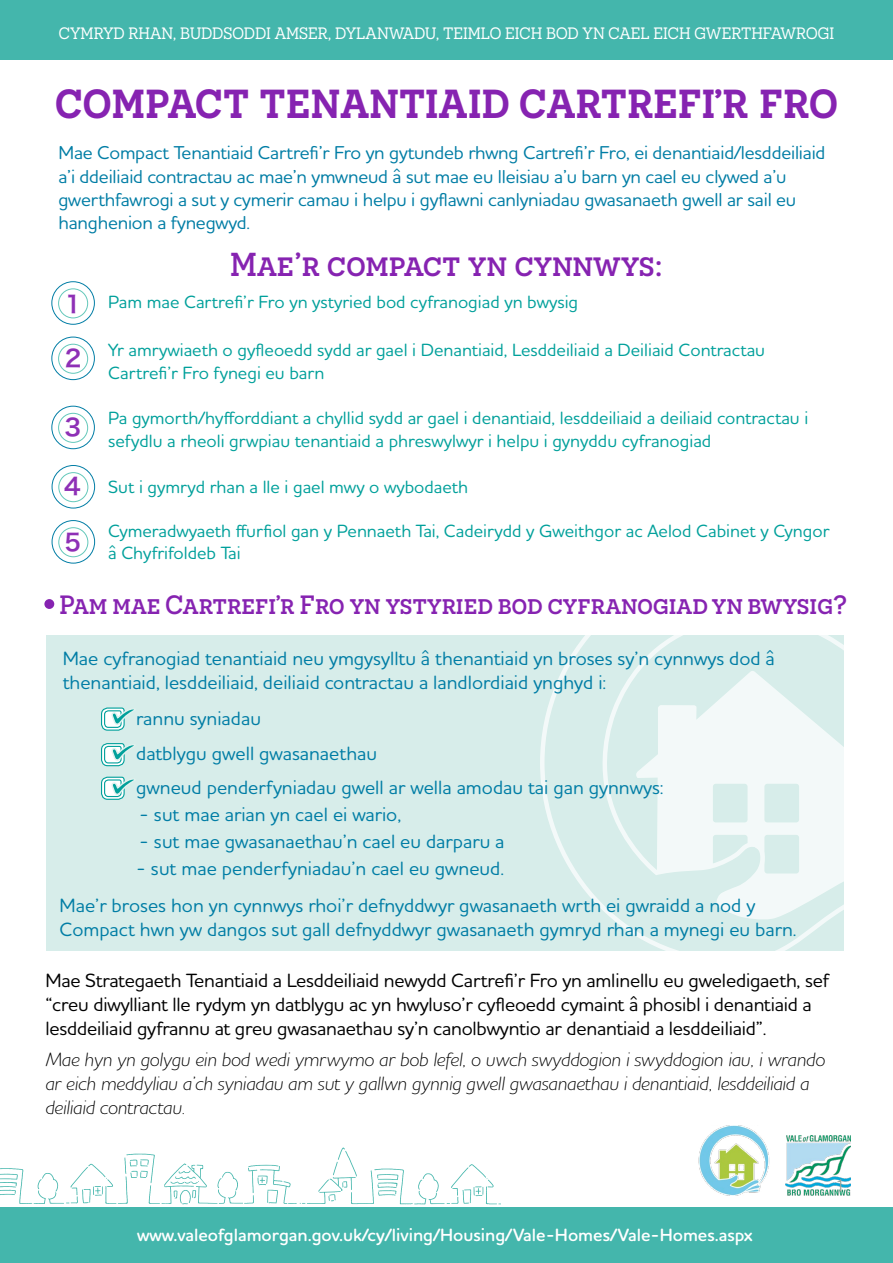
<style>
.page{position:relative;width:893px;height:1263px;background:#fff}
.page>*{position:absolute;margin:0;border:0;box-sizing:border-box;transform-origin:0 0}
.chapter_heading{font:600 40.5px "Novecentoslab";letter-spacing:.01em;color:#8623b1}
.chapter_heading-2{font:500 33.15px "Novecentoslab";color:#8623b1}
.chapter_heading-3{font:500 26.4px "Novecentoslab";color:#8623b1}
.t1{font:23.4px "Hiragino Sans W6";color:#8e30b6}
.Houschka_Rounded_lig{font:500 19.5px/24px "Houschka Rounded";color:#007da5}
.Houschka_Rounded_lig-2{font:500 19.5px/24px "Houschka Rounded";letter-spacing:-.01em;color:#000}
.Houschka_Rounded_lig-3{font:italic 300 19.5px/24px "Houschka Rounded";letter-spacing:-.01em;color:#000}
.Houschka_Rounded_lig-4{font:500 18.9px/23.2px "Houschka Rounded";letter-spacing:-.01em;color:#007da5}
.Houschka_Rounded_lig-5{font:500 18px/22.5px "Houschka Rounded";color:#00a09b}
.Houschka_Rounded_lig-6{font:600 18px "Houschka Rounded";color:#fff}
.chapter_heading-4{font:16.5px "Novecentoslab";color:#fff}
.t2{font:15.75px "Shree Dev 0714";color:#99a49c}
</style>
<div class="page">
<div style="left:46px;top:636px;width:798px;height:315px;background:#d7edea"></div>
<div style="left:51px;top:406px;width:44px;height:43px;border:1px solid #007da5;border-radius:50%"></div>
<div style="left:52px;top:465px;width:43px;height:43px;border:1px solid #007da5;border-radius:50%"></div>
<div style="left:52px;top:520px;width:43px;height:43px;border:1px solid #007da5;border-radius:50%"></div>
<svg style="left:101px;top:707px;width:33px;height:24px"></svg>
<svg style="left:101px;top:743px;width:33px;height:24px"></svg>
<svg style="left:101px;top:776px;width:33px;height:24px"></svg>
<img style="left:698px;top:1125px;width:72px;height:71px">
<img style="left:785px;top:1136px;width:65px;height:60px">
<div style="left:51px;top:337px;width:44px;height:43px;border:1px solid #007da5;border-radius:50%"></div>
<div style="left:58px;top:344px;width:30px;height:30px;border:1px solid #63c8ba;border-radius:50%"></div>
<div style="left:51px;top:281px;width:44px;height:44px;border:1px solid #007da5;border-radius:50%"></div>
<div style="left:58px;top:413px;width:30px;height:30px;border:1px solid #63c8ba;border-radius:50%"></div>
<div style="left:58px;top:472px;width:30px;height:30px;border:1px solid #63c8ba;border-radius:50%"></div>
<div style="left:58px;top:527px;width:30px;height:30px;border:1px solid #63c8ba;border-radius:50%"></div>
<div style="left:58px;top:289px;width:30px;height:29px;border:1px solid #63c8ba;border-radius:50%"></div>
<div style="left:0;top:1208px;width:893px;height:55px;background:#44b6ac"></div>
<div style="left:0;top:0;width:893px;height:60px;background:#44b6ac"></div>
<svg style="left:538px;top:635px;width:306px;height:316px"></svg>
<svg style="left:0;top:1147px;width:500px;height:57px"></svg>
<div style="left:44px;top:599px;width:10px;height:10px;background:#8623b1;border-radius:50%"></div>
<p class="chapter_heading-4" style="left:59px;top:23px;width:777px">CYMRYD RHAN, BUDDSODDI AMSER, DYLANWADU, TEIMLO EICH BOD YN CAEL EICH GWERTHFAWROGI</p>
<p class="chapter_heading" style="left:55px;top:80px;width:783px">COMPACT TENANTIAID CARTREFI’R FRO</p>
<p class="Houschka_Rounded_lig-4" style="left:58px;top:141px;width:768px">Mae Compact Tenantiaid Cartrefi’r Fro yn gytundeb rhwng Cartrefi’r Fro, ei denantiaid/lesddeiliaid a’i ddeiliaid contractau ac mae’n ymwneud â sut mae eu lleisiau a’u barn yn cael eu clywed a’u gwerthfawrogi a sut y cymerir camau i helpu i gyflawni canlyniadau gwasanaeth gwell ar sail eu hanghenion a fynegwyd.</p>
<p class="t1" style="left:65px;top:283px;width:18px">1</p>
<p class="t1" style="left:65px;top:337px;width:18px">2</p>
<p class="t1" style="left:65px;top:406px;width:18px">3</p>
<p class="t1" style="left:64px;top:465px;width:18px">4</p>
<p class="t1" style="left:65px;top:521px;width:18px">5</p>
<p class="chapter_heading-2" style="left:230px;top:244px;width:434px">Mae’r compact yn cynnwys:</p>
<p class="Houschka_Rounded_lig-5" style="left:108px;top:290px;width:471px">Pam mae Cartrefi’r Fro yn ystyried bod cyfranogiad yn bwysig</p>
<p class="Houschka_Rounded_lig-5" style="left:108px;top:338px;width:658px">Yr amrywiaeth o gyfleoedd sydd ar gael i Denantiaid, Lesddeiliaid a Deiliaid Contractau<br>Cartrefi’r Fro fynegi eu barn</p>
<p class="Houschka_Rounded_lig-5" style="left:108px;top:406px;width:702px">Pa gymorth/hyfforddiant a chyllid sydd ar gael i denantiaid, lesddeiliaid a deiliaid contractau i sefydlu a rheoli grwpiau tenantiaid a phreswylwyr i helpu i gynyddu cyfranogiad</p>
<p class="Houschka_Rounded_lig-5" style="left:108px;top:475px;width:362px">Sut i gymryd rhan a lle i gael mwy o wybodaeth</p>
<p class="Houschka_Rounded_lig-5" style="left:108px;top:518px;width:723px">Cymeradwyaeth ffurfiol gan y Pennaeth Tai, Cadeirydd y Gweithgor ac Aelod Cabinet y Cyngor â Chyfrifoldeb Tai</p>
<p class="chapter_heading-3" style="left:59px;top:589px;width:789px">Pam mae Cartrefi’r Fro yn ystyried bod cyfranogiad yn bwysig?</p>
<p class="Houschka_Rounded_lig" style="left:63px;top:646px;width:714px">Mae cyfranogiad tenantiaid neu ymgysylltu â thenantiaid yn broses sy’n cynnwys dod â thenantiaid, lesddeiliaid, deiliaid contractau a landlordiaid ynghyd i:</p>
<p class="Houschka_Rounded_lig" style="left:136px;top:706px;width:126px">rannu syniadau</p>
<p class="Houschka_Rounded_lig" style="left:136px;top:740px;width:242px">datblygu gwell gwasanaethau</p>
<p class="Houschka_Rounded_lig" style="left:136px;top:775px;width:529px">gwneud penderfyniadau gwell ar wella amodau tai gan gynnwys:</p>
<p class="Houschka_Rounded_lig" style="left:139px;top:802px;width:263px">- sut mae arian yn cael ei wario,</p>
<p class="Houschka_Rounded_lig" style="left:139px;top:829px;width:367px">- sut mae gwasanaethau’n cael eu darparu a</p>
<p class="Houschka_Rounded_lig" style="left:136px;top:856px;width:369px">- sut mae penderfyniadau’n cael eu gwneud.</p>
<p class="Houschka_Rounded_lig" style="left:60px;top:892px;width:738px">Mae’r broses hon yn cynnwys rhoi’r defnyddwyr gwasanaeth wrth ei gwraidd a nod y<br>Compact hwn yw dangos sut gall defnyddwyr gwasanaeth gymryd rhan a mynegi eu barn.</p>
<p class="Houschka_Rounded_lig-2" style="left:45px;top:967px;width:786px">Mae Strategaeth Tenantiaid a Lesddeiliaid newydd Cartrefi’r Fro yn amlinellu eu gweledigaeth, sef “creu diwylliant lle rydym yn datblygu ac yn hwyluso’r cyfleoedd cymaint â phosibl i denantiaid a lesddeiliaid gyfrannu at greu gwasanaethau sy’n canolbwyntio ar denantiaid a lesddeiliaid”.</p>
<p class="Houschka_Rounded_lig-3" style="left:45px;top:1047px;width:781px">Mae hyn yn golygu ein bod wedi ymrwymo ar bob lefel, o uwch swyddogion i swyddogion iau, i wrando ar eich meddyliau a’ch syniadau am sut y gallwn gynnig gwell gwasanaethau i denantiaid, lesddeiliaid a deiliaid contractau.</p>
<p class="Houschka_Rounded_lig-6" style="left:137px;top:1223px;width:617px">www.valeofglamorgan.gov.uk/cy/living/Housing/Vale-Homes/Vale-Homes.aspx</p>
<p class="t2" style="left:835px;top:1176px;width:11px">1</p>
</div>
